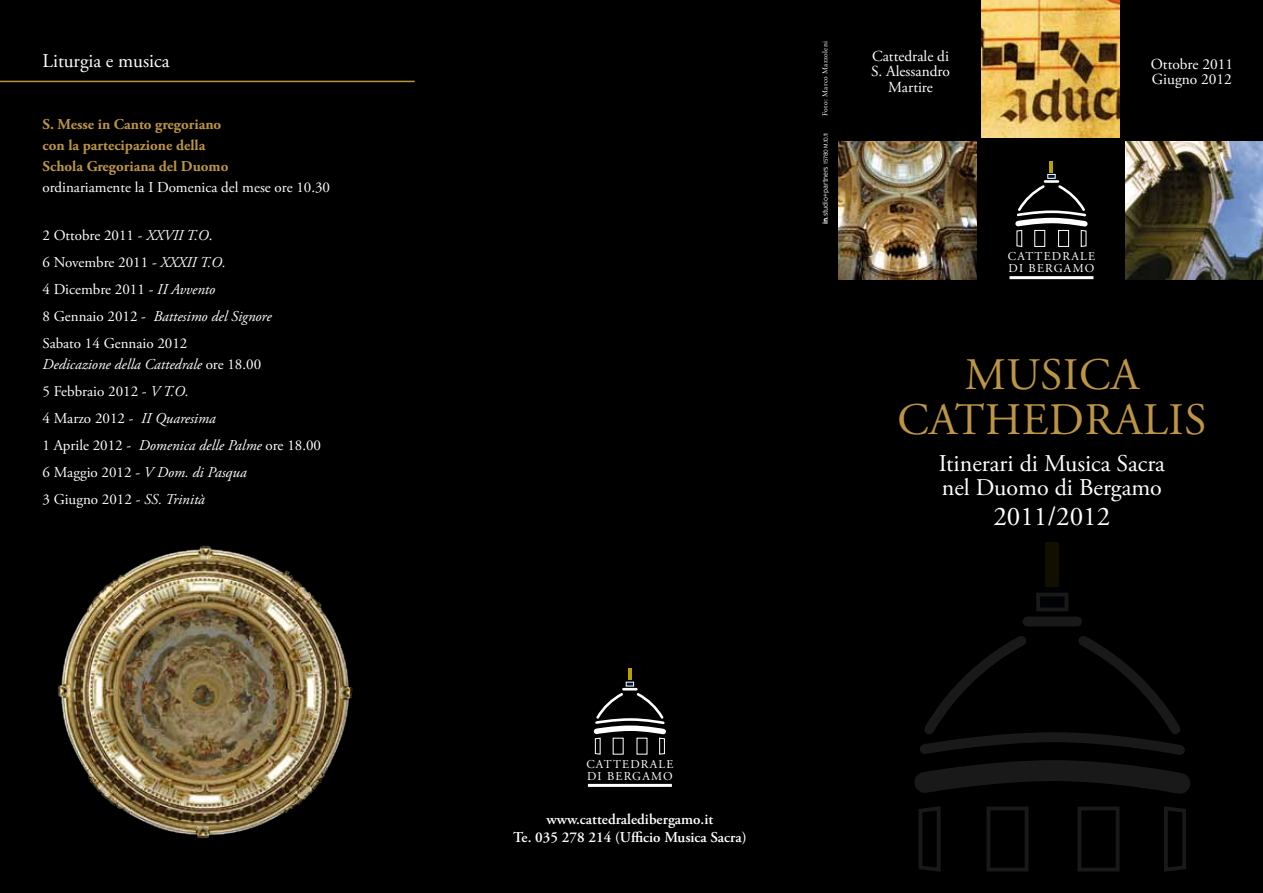
<style>
.page{position:relative;width:1263px;height:893px;background:#000}
.page>*{position:absolute;margin:0;border:0;box-sizing:border-box;transform-origin:0 0}
.t1{font:45px/45px "Adobe Garamond Pro";letter-spacing:.015em;color:#bc9545;text-align:center}
.t2{font:27px "Adobe Garamond Pro";color:#fff}
.t3{font:24px/24px "Adobe Garamond Pro";color:#fff}
.t4{font:19.5px "Adobe Garamond Pro";color:#fff}
.t5{font:15.3px/15.3px "Adobe Garamond Pro";color:#fff;text-align:center}
.t6{font:italic 15px/27px "Adobe Garamond Pro";color:#fff}
.t7{font:15px/27px "Adobe Garamond Pro";color:#fff}
.t8{font:700 15px/21px "Adobe Garamond Pro";color:#bc9545}
.t9{font:600 15px/18px "Adobe Garamond Pro";color:#fff;text-align:center}
.t10{font:12px/12px "Adobe Garamond Pro";letter-spacing:.1em;color:#fff}
.t11{font:7.5px "Adobe Garamond Pro";letter-spacing:.05em;color:#fff}
.t12{font:300 7.2px "Interstate";letter-spacing:-.02em;color:#fff}
.s1{font-style:italic}
.s2{font-style:normal}
.s3{font-weight:700}
.s4{font-family:"ITC Avant Garde Std";font-weight:400;font-stretch:condensed}
.s5{font-size:5.7px}
</style>
<div class="page">
<img style="left:1125px;top:141px;width:138px;height:138px">
<img style="left:839px;top:141px;width:138px;height:138px">
<img style="left:982px;top:0;width:138px;height:138px">
<hr style="left:1009px;top:276px;width:84px;height:3px;background:#fff">
<svg style="left:1050px;top:161px;width:3px;height:11px"></svg>
<svg style="left:1015px;top:180px;width:73px;height:67px"></svg>
<svg style="left:1047px;top:174px;width:9px;height:5px"></svg>
<div style="left:1027px;top:616px;width:50px;height:10px;background:#191919"></div>
<div style="left:1045px;top:542px;width:14px;height:45px;background:#120f00"></div>
<svg style="left:914px;top:636px;width:276px;height:236px"></svg>
<svg style="left:1036px;top:593px;width:32px;height:18px"></svg>
<hr style="left:588px;top:784px;width:84px;height:3px;background:#fff">
<hr style="left:628px;top:668px;width:4px;height:12px;background:#b8a200">
<svg style="left:593px;top:688px;width:73px;height:67px"></svg>
<svg style="left:626px;top:682px;width:8px;height:5px"></svg>
<hr style="left:0;top:81px;width:415px;height:1px;background:#bc9545">
<img style="left:57px;top:545px;width:296px;height:293px">
<h3 class="t4" style="left:43px;top:49px;width:129px">Liturgia e musica</h3>
<p class="t8" style="left:43px;top:114px;width:187px">S. Messe in Canto gregoriano con la partecipazione della<br>Schola Gregoriana del Duomo</p>
<p class="t7" style="left:43px;top:174px;width:289px">ordinariamente la I Domenica del mese ore 10.30</p>
<p class="t7" style="left:43px;top:222px;width:231px">2 Ottobre 2011 - <span class="s1">XXVII T.O</span>.<br>6 Novembre 2011 - <span class="s1">XXXII T.O.<br></span>4 Dicembre 2011 - <span class="s1">II Avvento<br></span>8 Gennaio 2012 - <span class="s1">Battesimo del Signore<br></span>Sabato 14 Gennaio 2012</p>
<p class="t6" style="left:43px;top:351px;width:280px">Dedicazione della Cattedrale <span class="s2">ore 18.00<br>5 Febbraio 2012 -</span> V T.O.<br><span class="s2">4 Marzo 2012 -</span> II Quaresima<br><span class="s2">1 Aprile 2012 -</span> Domenica delle Palme <span class="s2">ore 18.00<br>6 Maggio 2012 -</span> V Dom. di Pasqua<br><span class="s2">3 Giugno 2012 -</span> SS. Trinità</p>
<p class="t11" style="left:821px;top:116px;width:77px;rotate:-90deg">Foto: Marco Mazzoleni</p>
<p class="t12" style="left:821px;top:224px;width:92px;rotate:-90deg"><span class="s3">in</span>.studio<span class="s4">+</span>partners <span class="s5">15780 M.10.11</span></p>
<p class="t5" style="left:871px;top:49px;width:81px">Cattedrale di<br>S. Alessandro<br>Martire</p>
<p class="t5" style="left:1151px;top:57px;width:84px;text-align:left">Ottobre 2011<br>Giugno 2012</p>
<p class="t10" style="left:1008px;top:251px;width:89px">CATTEDRALE<br>DI BERGAMO</p>
<h1 class="t1" style="left:897px;top:354px;width:311px">MUSICA<br>CATHEDRALIS</h1>
<h3 class="t3" style="left:939px;top:452px;width:228px">Itinerari di Musica Sacra nel Duomo di Bergamo</h3>
<h2 class="t2" style="left:993px;top:500px;width:118px">2011/2012</h2>
<p class="t10" style="left:586px;top:759px;width:89px">CATTEDRALE<br>DI BERGAMO</p>
<p class="t9" style="left:513px;top:810px;width:235px">www.cattedraledibergamo.it<br>Te. 035 278 214 (Ufficio Musica Sacra)</p>
</div>
